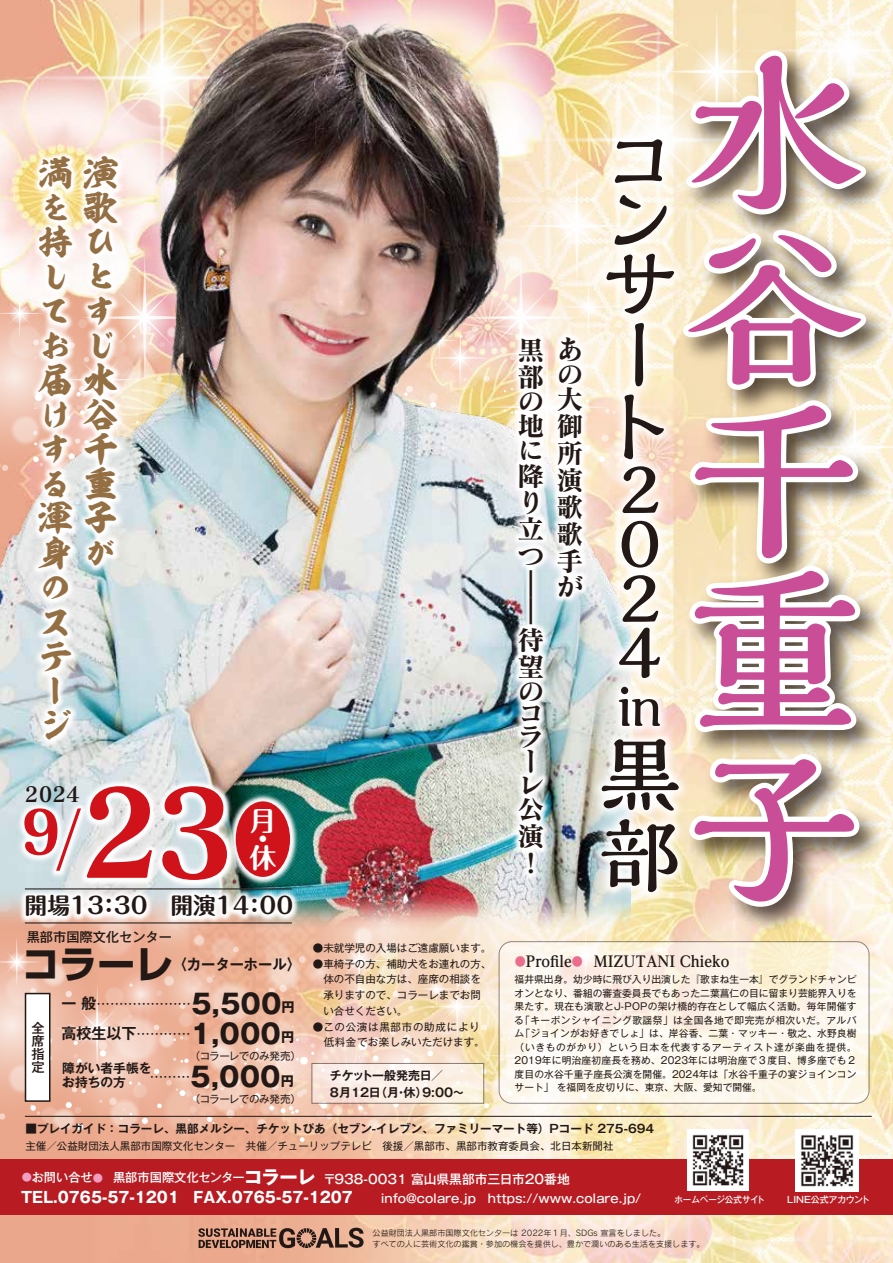
<style>
.page{position:relative;width:893px;height:1263px;background:#fff}
.page>*{position:absolute;margin:0;border:0;box-sizing:border-box;transform-origin:0 0}
.t1{font:700 175.5px/173.7px "Kaimin Tu Std";color:#c94e97;text-align:justify}
.t2{font:120px "Matisse Pro EB";color:#d0121b}
.t3{font:700 82.5px/71.1px "Kaimin Tu Std";color:#221815}
.t4{font:700 67.5px/54.8px "Kaimin Tu Std";color:#221815;text-align:justify}
.t5{font:66px "Matisse Pro B";color:#d0121b}
.t6{font:60px "Matisse Pro EB";color:#d0121b}
.t7{font:700 52.5px "Kaimin Tu Std";color:#221815}
.t8{font:700 39px "UD Shin Go Pr 6";color:#221815}
.t9{font:34.5px/34.5px "FOT Kso Gokubutokaisho";color:#946f44}
.t10{font:27px/26.2px "Matisse Pro B";color:#221815}
.t11{font:700 27px/18.9px "Maru Fo Pro";color:#fff}
.t12{font:700 22.8px "Maru Fo Pro";color:#221815}
.t13{font:21px "Matisse Pro B";color:#221815}
.t14{font:700 15.3px "Gothic MB101 Pro";color:#fff;scale:.95 1}
.t15{font:700 expanded 15px "UD Reimin Pr 6";color:#221815;scale:.92 1}
.t16{font:700 15px "Gothic MB101 Pro De";color:#221815}
.t17{font:700 15px "Gothic MB101 Pro De";color:#221815;scale:.95 1}
.t18{font:700 13.5px "Gothic MB101 Pro De";color:#221815;scale:.71 1}
.t19{font:500 13.5px "Gothic MB101 Pro";color:#221815}
.t20{font:500 13.2px/13.2px "Gothic MB101 Pro";color:#221815;text-align:justify}
.t21{font:500 12.75px "Gothic MB101 Pro";color:#fff}
.t22{font:700 12.75px/13.5px "Gothic MB101 Pro De";color:#221815}
.t23{font:500 12px "Gothic MB101 Pro";color:#fff}
.t24{font:700 12px/16.5px "Gothic MB101 Pro De";color:#221815}
.t25{font:700 11.55px "Gothic MB101 Pro De";color:#221815}
.t26{font:10.5px/15.8px "Gothic MB101 Pro";color:#221815}
.t27{font:10.5px/15.8px "Gothic MB101 Pro";letter-spacing:.05em;color:#221815}
.t28{font:9.75px/13.5px "Gothic MB101 Pro";letter-spacing:.01em;color:#221815;text-align:justify}
.t29{font:500 9px "Gothic MB101 Pro";letter-spacing:-.01em;color:#fff;scale:.95 1}
.t30{font:500 9px "Gothic MB101 Pro";letter-spacing:-.01em;color:#fff}
.t31{font:8.1px/11.6px "Rodin Pro M";color:#221815}
.s1{font-family:"Matisse Pro EB";font-size:120px}
.s2{font-family:"Gothic MB101 Pro De";font-weight:700;font-size:15px}
.s3{font-weight:700;font-size:27px}
.s4{font-family:"Gothic MB101 Pro";font-weight:500;font-size:13.5px}
.s5{font-family:"Gothic MB101 Pro";font-size:27px}
.s6{font-family:"Gothic MB101 Pro";font-weight:500}
.s7{font-size:12px;color:#eb6d8e}
.s8{font-size:12.3px}
.s9{font-size:10.2px;color:#f19ec2}
.s10{font-weight:700;font-size:18.3px}
</style>
<div class="page">
<img style="left:0;top:949px;width:893px;height:314px">
<svg style="left:208px;top:979px;width:45px;height:46px"></svg>
<svg style="left:207px;top:1074px;width:40px;height:40px"></svg>
<svg style="left:596px;top:1085px;width:47px;height:47px"></svg>
<div style="left:177px;top:1011px;width:17px;height:17px;background:#edb094;border-radius:50%"></div>
<svg style="left:161px;top:1081px;width:56px;height:56px;background:#edb8a1"></svg>
<svg style="left:51px;top:1106px;width:26px;height:26px"></svg>
<div style="left:421px;top:1094px;width:42px;height:41px;background:#f4dbb1;border-radius:50%"></div>
<svg style="left:42px;top:990px;width:144px;height:143px;background:#eeb69e"></svg>
<svg style="left:163px;top:1054px;width:41px;height:41px"></svg>
<svg style="left:152px;top:949px;width:80px;height:79px;background:#efbea8"></svg>
<svg style="left:113px;top:966px;width:55px;height:55px"></svg>
<svg style="left:204px;top:982px;width:158px;height:158px;background:#efbca4"></svg>
<svg style="left:502px;top:1065px;width:81px;height:81px"></svg>
<svg style="left:195px;top:1025px;width:44px;height:43px"></svg>
<svg style="left:327px;top:993px;width:151px;height:151px"></svg>
<div style="left:207px;top:976px;width:6px;height:7px;background:#f5d5c7;border-radius:50%"></div>
<div style="left:185px;top:1091px;width:7px;height:6px;background:#f2c9b6;border-radius:50%"></div>
<div style="left:248px;top:1102px;width:6px;height:7px;background:#f2c1ac;border-radius:50%"></div>
<svg style="left:240px;top:1056px;width:9px;height:9px"></svg>
<svg style="left:157px;top:976px;width:18px;height:20px"></svg>
<div style="left:189px;top:1106px;width:7px;height:7px;background:#f1c6b5;border-radius:50%"></div>
<svg style="left:230px;top:1059px;width:5px;height:5px"></svg>
<svg style="left:180px;top:1003px;width:6px;height:6px"></svg>
<svg style="left:226px;top:1110px;width:9px;height:8px"></svg>
<svg style="left:196px;top:1026px;width:3px;height:4px"></svg>
<svg style="left:220px;top:1087px;width:4px;height:4px"></svg>
<svg style="left:193px;top:998px;width:5px;height:5px"></svg>
<div style="left:234px;top:1078px;width:6px;height:7px;background:#f9e7df;border-radius:50%"></div>
<svg style="left:154px;top:1024px;width:5px;height:6px"></svg>
<div style="left:76px;top:1123px;width:7px;height:7px;background:#fff;border-radius:50%"></div>
<svg style="left:157px;top:1103px;width:5px;height:5px"></svg>
<svg style="left:166px;top:1080px;width:19px;height:16px"></svg>
<svg style="left:207px;top:1117px;width:7px;height:7px"></svg>
<svg style="left:300px;top:1137px;width:5px;height:5px"></svg>
<svg style="left:197px;top:1082px;width:12px;height:7px"></svg>
<svg style="left:193px;top:1096px;width:5px;height:5px"></svg>
<svg style="left:173px;top:1057px;width:16px;height:6px"></svg>
<svg style="left:173px;top:1036px;width:16px;height:5px"></svg>
<svg style="left:154px;top:1069px;width:5px;height:5px"></svg>
<div style="left:404px;top:1123px;width:6px;height:7px;background:#fff;border-radius:50%"></div>
<svg style="left:627px;top:1137px;width:5px;height:5px"></svg>
<svg style="left:0;top:976px;width:148px;height:151px;background:#efc0ac"></svg>
<svg style="left:79px;top:1010px;width:36px;height:36px"></svg>
<svg style="left:254px;top:954px;width:376px;height:174px;background:#f4d7bd"></svg>
<img style="left:293px;top:737px;width:247px;height:217px">
<div style="left:0;top:1160px;width:893px;height:55px;background:#b81c22"></div>
<img style="left:796px;top:1129px;width:62px;height:62px">
<img style="left:688px;top:1129px;width:60px;height:61px">
<img style="left:740px;top:737px;width:153px;height:212px">
<img style="left:0;top:0;width:893px;height:737px">
<svg style="left:740px;top:749px;width:125px;height:163px"></svg>
<img style="left:540px;top:73px;width:200px;height:868px">
<img style="left:459px;top:278px;width:183px;height:657px">
<img style="left:0;top:97px;width:176px;height:647px">
<svg style="left:198px;top:1228px;width:166px;height:20px;background:#916b5a"></svg>
<hr style="left:25px;top:1116px;width:847px;height:1px;background:#221815">
<img style="left:22px;top:715px;width:271px;height:121px">
<img style="left:0;top:747px;width:139px;height:89px">
<img style="left:0;top:836px;width:351px;height:140px">
<hr style="left:25px;top:922px;width:267px;height:1px;background:#221815">
<hr style="left:25px;top:888px;width:267px;height:1px;background:#221815">
<div style="left:25px;top:993px;width:26px;height:109px;background:#fff;border:2px solid #221815"></div>
<svg style="left:311px;top:1063px;width:173px;height:41px;background:#f3e6dd"></svg>
<svg style="left:499px;top:942px;width:370px;height:161px;fill:#fcf6ea"></svg>
<div style="left:499px;top:941px;width:370px;height:163px;border:1px solid #221815;border-radius:13px"></div>
<img style="left:177px;top:743px;width:171px;height:193px">
<div style="left:236px;top:801px;width:54px;height:76px;background:#d0121b;border-radius:50%"></div>
<h3 class="t9" style="left:39px;top:155px;width:81px">満演を<br>持ひし<br>て<br>お<br>届水け<br>す<br>る<br>渾子身がの<br>ス<br>テ<br>ー<br>ジ</h3>
<h3 class="t9" style="left:84px;top:173px;width:35px;line-height:69px">歌と</h3>
<h3 class="t9" style="left:84px;top:293px;width:30px">すじ</h3>
<h3 class="t9" style="left:84px;top:397px;width:35px;text-align:justify">谷千重</h3>
<h3 class="t5" style="left:56px;top:795px;width:106px">/<span class="s1">2</span></h3>
<h3 class="t12" style="left:98px;top:887px;width:154px">：30　開演14</h3>
<h2 class="t2" style="left:155px;top:754px;width:81px">3</h2>
<h3 class="t13" style="left:25px;top:780px;width:57px">2024</h3>
<h3 class="t6" style="left:21px;top:792px;width:41px">9</h3>
<h3 class="t12" style="left:25px;top:887px;width:81px">開場13</h3>
<h3 class="t11" style="left:249px;top:808px;width:28px">月・休</h3>
<h3 class="t12" style="left:243px;top:887px;width:52px">：00</h3>
<h3 class="t20" style="left:27px;top:929px;width:147px">黒部市国際文化センター</h3>
<h3 class="t8" style="left:22px;top:933px;width:154px">コラーレ</h3>
<h3 class="t17" style="left:173px;top:952px;width:136px">〈カーターホール〉</h3>
<p class="t26" style="left:313px;top:938px;width:180px">●未就学児の入場はご遠慮願います。</p>
<p class="t26" style="left:313px;top:954px;width:180px">●車椅子の方、補助犬をお連れの方、　体の不自由な方は、座席の相談を　承りますので、コラーレまでお問　い合せください。</p>
<p class="t27" style="left:313px;top:1017px;width:173px">●この公演は黒部市の助成により　低料金でお楽しみいただけます。</p>
<h3 class="t19" style="left:62px;top:992px;width:235px"><span class="s2">一 般</span>…………………<span class="s3">5,500</span><sub>円</sub></h3>
<h3 class="t16" style="left:62px;top:1021px;width:234px">高校生以下<span class="s4">…………</span><span class="s5">1,000</span><sub>円</sub></h3>
<h3 class="t18" style="left:62px;top:1066px;width:329px">　　　　　　　　 <span class="s6">………</span><span class="s5">5,000</span><sub>円</sub></h3>
<h3 class="t20" style="left:32px;top:1019px;width:14px">全席指定</h3>
<h3 class="t22" style="left:62px;top:1060px;width:91px">障がい者手帳をお持ちの方</h3>
<p class="t24" style="left:330px;top:1066px;width:136px">チケット一般発売日／<br>8月12日（月・休）９:00～</p>
<h3 class="t10" style="left:517px;top:335px;width:27px;line-height:27px">黒部</h3>
<h3 class="t10" style="left:517px;top:387px;width:27px;line-height:25.5px">の地に降り立</h3>
<h3 class="t10" style="left:517px;top:541px;width:27px;line-height:27.8px">つ┃<br>┃待望</h3>
<h3 class="t10" style="left:517px;top:678px;width:27px;line-height:24.6px">のコラーレ公演！</h3>
<h3 class="t10" style="left:556px;top:335px;width:28px;text-align:justify">あの大御所演歌歌手が</h3>
<h3 class="t3" style="left:599px;top:122px;width:69px;line-height:59.8px">コン</h3>
<h3 class="t3" style="left:599px;top:243px;width:77px">サート</h3>
<h3 class="t4" style="left:606px;top:457px;width:55px">２<br>０<br>２<br>４</h3>
<h3 class="t7" style="left:617px;top:670px;width:46px">in</h3>
<h3 class="t3" style="left:599px;top:728px;width:82px;line-height:80.8px">黒部</h3>
<h1 class="t1" style="left:686px;top:35px;width:177px">水谷千重子</h1>
<h3 class="t15" style="left:515px;top:949px;width:235px"><span class="s7">●</span>Profile<span class="s7">●</span> MIZUTANI Chieko</h3>
<p class="t28" style="left:514px;top:971px;width:344px">福井県出身。幼少時に飛び入り出演した『歌まね生一本』でグランドチャンピオンとなり、番組の審査委員長でもあった二葉菖仁の目に留まり芸能界入りを果たす。現在も演歌とJ-POPの架け橋的存在として幅広く活動。毎年開催する「キーポンシャイニング歌謡祭」は全国各地で即完売が相次いだ。アルバム「ジョインがお好きでしょ」は、岸谷香、二葉・マッキー・敬之、水野良樹（いきものがかり）という日本を代表するアーティスト達が楽曲を提供。2019年に明治座初座長を務め、2023年には明治座で３度目、博多座でも２度目の水谷千重子座長公演を開催。2024年は「水谷千重子の宴ジョインコンサート」 を福岡を皮切りに、東京、大阪、愛知で開催。</p>
<p class="t25" style="left:25px;top:1119px;width:630px">■プレイガイド：コラーレ、黒部メルシー、チケットぴあ（セブン-イレブン、ファミリーマート等）Pコード 275-694</p>
<p class="t26" style="left:25px;top:1136px;width:600px">主催／公益財団法人黒部市国際文化センター　共催／チューリップテレビ　後援／黒部市、黒部市教育委員会、北日本新聞社　</p>
<h3 class="t21" style="left:22px;top:1168px;width:562px"><sup>●</sup><span class="s8">お問い合せ</span><span class="s9">●</span> <span class="s8">黒部市国際文化センター</span><span class="s10">コラーレ</span> 〒938-0031 富山県黒部市三日市20番地　</h3>
<h3 class="t14" style="left:21px;top:1184px;width:351px">TEL.0765-57-1201　FAX.0765-57-1207</h3>
<p class="t23" style="left:381px;top:1188px;width:274px">info@colare.jp　https://www.colare.jp/　</p>
<p class="t29" style="left:674px;top:1192px;width:97px">ホームページ公式サイト</p>
<p class="t30" style="left:787px;top:1192px;width:84px">LINE公式アカウント</p>
<p class="t31" style="left:373px;top:1226px;width:334px">公益財団法人黒部市国際文化センターは 2022年１月、SDGs 宣言をしました。<br>すべての人に芸術文化の鑑賞・参加の機会を提供し、豊かで潤いのある生活を支援します。</p>
</div>
